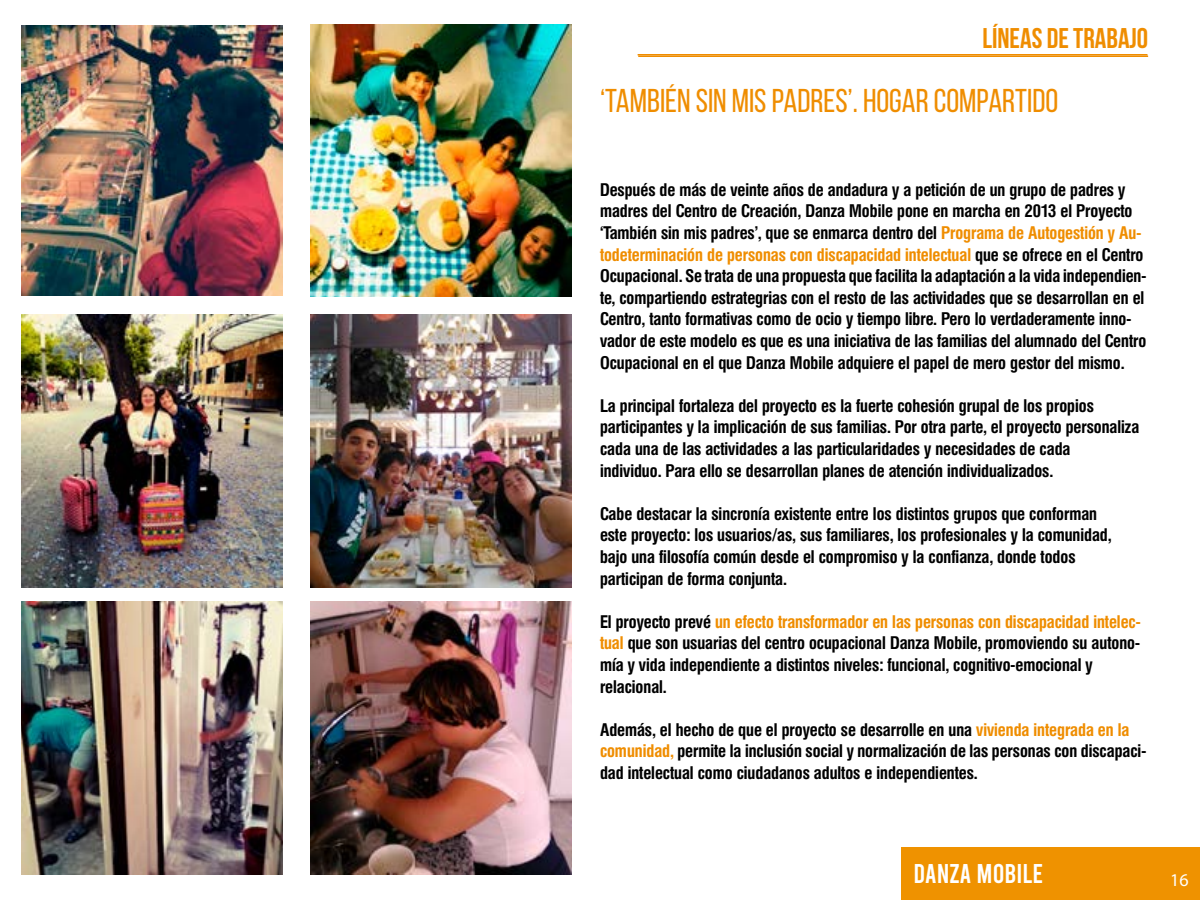
<style>
.page{position:relative;width:1200px;height:900px;background:#fff}
.page>*{position:absolute;margin:0;border:0;box-sizing:border-box;transform-origin:0 0}
.t1{font:33px "Bebas Neue";color:#ef8d00}
.t2{font:700 28.5px "Bebas Neue";color:#ef8d00}
.t3{font:27px "Bebas";color:#fff}
.t4{font:700 18px/21.6px "Helvetica Two BQ";color:#000}
.t5{font:18px "Myriad Pro";color:#fff}
.s1{color:#ef8d00}
</style>
<div class="page">
<div style="left:902px;top:847px;width:298px;height:53px;background:#ef9200"></div>
<img style="left:22px;top:26px;width:261px;height:269px">
<img style="left:311px;top:24px;width:261px;height:273px">
<img style="left:22px;top:314px;width:261px;height:273px">
<img style="left:311px;top:314px;width:261px;height:273px">
<img style="left:22px;top:601px;width:261px;height:273px">
<img style="left:311px;top:601px;width:261px;height:273px">
<hr style="left:638px;top:54px;width:509px;height:2px;background:#ef8d00">
<hr style="left:638px;top:56px;width:510px;height:1px;background:#ef8d00">
<h2 class="t2" style="left:982px;top:23px;width:167px">LÍNEAS DE TRABAJO</h2>
<h1 class="t1" style="left:600px;top:82px;width:460px">‘TAMBIÉN SIN MIS PADRES’. HOGAR COMPARTIDO</h1>
<p class="t4" style="left:600px;top:179px;width:548px">Después de más de veinte años de andadura y a petición de un grupo de padres y madres del Centro de Creación, Danza Mobile pone en marcha en 2013 el Proyecto ‘También sin mis padres’, que se enmarca dentro del <span class="s1">Programa de Autogestión y Au&shy;todeterminación de personas con discapacidad intelectual</span> que se ofrece en el Centro Ocupacional. Se trata de una propuesta que facilita la adaptación a la vida independien&shy;te, compartiendo estrategrias con el resto de las actividades que se desarrollan en el Centro, tanto formativas como de ocio y tiempo libre. Pero lo verdaderamente inno&shy;vador de este modelo es que es una iniciativa de las familias del alumnado del Centro Ocupacional en el que Danza Mobile adquiere el papel de mero gestor del mismo.</p>
<p class="t4" style="left:600px;top:395px;width:541px">La principal fortaleza del proyecto es la fuerte cohesión grupal de los propios participantes y la implicación de sus familias. Por otra parte, el proyecto personaliza cada una de las actividades a las particularidades y necesidades de cada<br>individuo. Para ello se desarrollan planes de atención individualizados.</p>
<p class="t4" style="left:600px;top:503px;width:513px">Cabe destacar la sincronía existente entre los distintos grupos que conforman este proyecto: los usuarios/as, sus familiares, los profesionales y la comunidad, bajo una filosofía común desde el compromiso y la confianza, donde todos participan de forma conjunta.</p>
<p class="t4" style="left:600px;top:611px;width:542px">El proyecto prevé <span class="s1">un efecto transformador en las personas con discapacidad intelec&shy;tual</span> que son usuarias del centro ocupacional Danza Mobile, promoviendo su autono&shy;mía y vida independiente a distintos niveles: funcional, cognitivo-emocional y relacional.</p>
<p class="t4" style="left:600px;top:719px;width:548px">Además, el hecho de que el proyecto se desarrolle en una <span class="s1">vivienda integrada en la comunidad,</span> permite la inclusión social y normalización de las personas con discapaci&shy;dad intelectual como ciudadanos adultos e independientes.</p>
<h3 class="t3" style="left:914px;top:860px;width:131px">DANZA MOBILE</h3>
<p class="t5" style="left:1170px;top:869px;width:20px">16</p>
</div>
